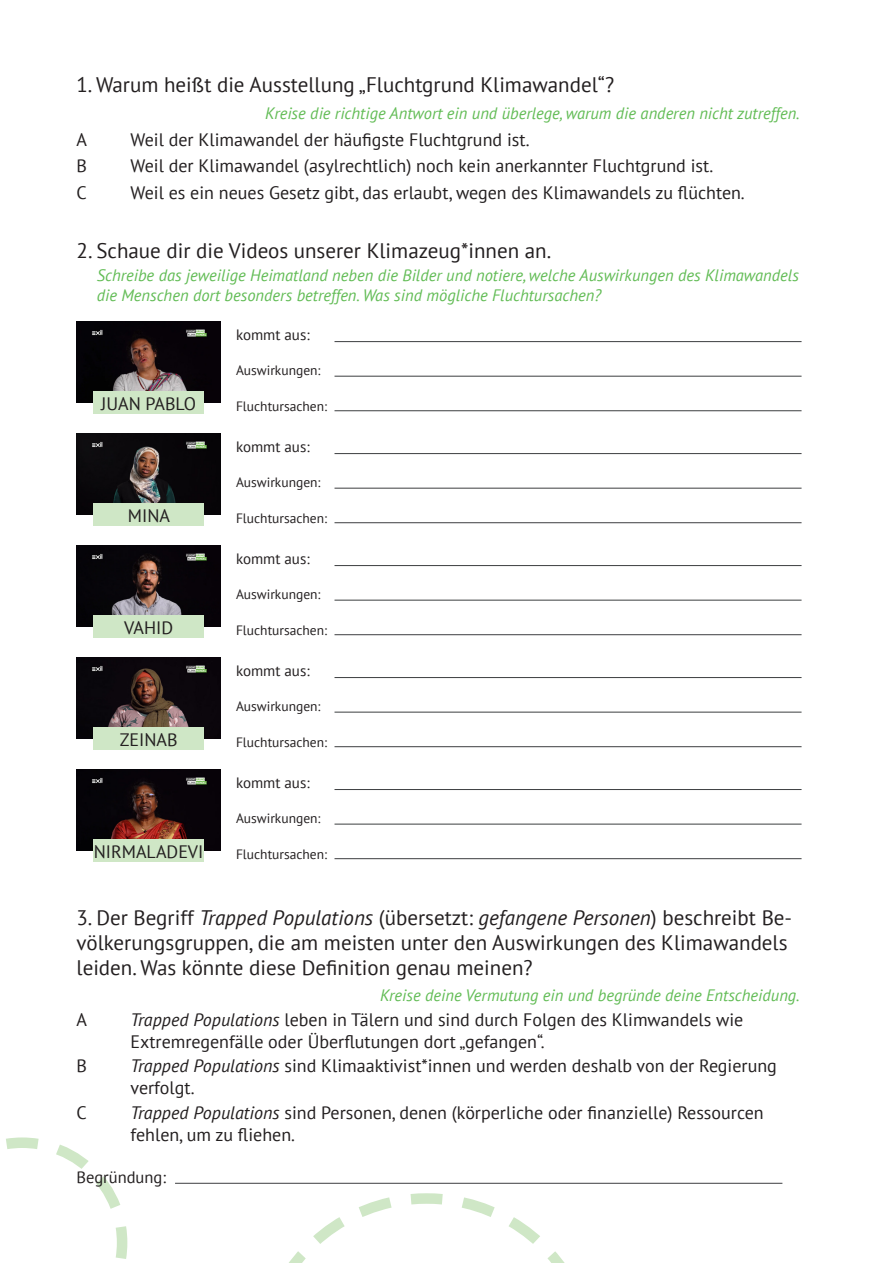
<style>
.page{position:relative;width:893px;height:1263px;background:#fff}
.page>*{position:absolute;margin:0;border:0;box-sizing:border-box;transform-origin:0 0}
.t1{font:21px/25.2px "PT Sans";color:#231f20}
.t2{font:18px/21.6px "PT Sans";color:#231f20}
.t3{font:italic 16.5px/19.8px "PT Sans";color:#62bc55}
.t4{font:16.5px "PT Sans";color:#231f20}
.t5{font:15px "PT Sans";color:#231f20}
.t6{font:13.5px "PT Sans";color:#231f20}
.s1{font-style:italic}
</style>
<div class="page">
<svg style="left:6px;top:1137px;width:122px;height:122px"></svg>
<svg style="left:289px;top:1193px;width:276px;height:70px"></svg>
<img style="left:77px;top:322px;width:144px;height:81px">
<img style="left:77px;top:434px;width:144px;height:81px">
<div style="left:93px;top:392px;width:111px;height:22px;background:#cfe7c6"></div>
<div style="left:93px;top:504px;width:111px;height:22px;background:#cfe7c6"></div>
<img style="left:77px;top:546px;width:144px;height:81px">
<div style="left:93px;top:616px;width:111px;height:22px;background:#cfe7c6"></div>
<img style="left:77px;top:658px;width:144px;height:81px">
<div style="left:93px;top:727px;width:111px;height:23px;background:#cfe7c6"></div>
<img style="left:77px;top:770px;width:144px;height:81px">
<div style="left:93px;top:839px;width:111px;height:23px;background:#cfe7c6"></div>
<hr style="left:334px;top:341px;width:467px;height:1px;background:#3c3e40">
<hr style="left:334px;top:376px;width:467px;height:1px;background:#3c3e40">
<hr style="left:334px;top:410px;width:467px;height:1px;background:#3c3e40">
<hr style="left:334px;top:453px;width:467px;height:1px;background:#3c3e40">
<hr style="left:334px;top:488px;width:467px;height:1px;background:#3c3e40">
<hr style="left:334px;top:522px;width:467px;height:1px;background:#3c3e40">
<hr style="left:334px;top:565px;width:467px;height:1px;background:#3c3e40">
<hr style="left:334px;top:600px;width:467px;height:1px;background:#3c3e40">
<hr style="left:334px;top:634px;width:467px;height:1px;background:#3c3e40">
<hr style="left:334px;top:677px;width:467px;height:1px;background:#3c3e40">
<hr style="left:334px;top:712px;width:467px;height:1px;background:#3c3e40">
<hr style="left:334px;top:746px;width:467px;height:1px;background:#3c3e40">
<hr style="left:334px;top:789px;width:467px;height:1px;background:#3c3e40">
<hr style="left:334px;top:824px;width:467px;height:1px;background:#3c3e40">
<hr style="left:334px;top:858px;width:467px;height:1px;background:#3c3e40">
<hr style="left:175px;top:1183px;width:607px;height:1px;background:#3c3e40">
<p class="t1" style="left:77px;top:71px;width:539px">1. Warum heißt die Ausstellung „Fluchtgrund Klimawandel“?</p>
<p class="t2" style="left:77px;top:128px;width:12px">A</p>
<p class="t2" style="left:131px;top:128px;width:401px">Weil der Klimawandel der häufigste Fluchtgrund ist.</p>
<p class="t2" style="left:77px;top:155px;width:12px">B</p>
<p class="t2" style="left:131px;top:155px;width:584px">Weil der Klimawandel (asylrechtlich) noch kein anerkannter Fluchtgrund ist.</p>
<p class="t2" style="left:77px;top:181px;width:12px">C</p>
<p class="t2" style="left:131px;top:181px;width:616px">Weil es ein neues Gesetz gibt, das erlaubt, wegen des Klimawandels zu flüchten.</p>
<p class="t3" style="left:265px;top:103px;width:536px">Kreise die richtige Antwort ein und überlege, warum die anderen nicht zutreffen.</p>
<p class="t1" style="left:77px;top:237px;width:476px">2. Schaue dir die Videos unserer Klimazeug*innen an.</p>
<p class="t3" style="left:97px;top:265px;width:704px">Schreibe das jeweilige Heimatland neben die Bilder und notiere, welche Auswirkungen des Klimawandels die Menschen dort besonders betreffen. Was sind mögliche Fluchtursachen?</p>
<p class="t2" style="left:101px;top:392px;width:96px">JUAN PABLO</p>
<p class="t2" style="left:128px;top:504px;width:44px">MINA</p>
<p class="t2" style="left:124px;top:616px;width:51px">VAHID</p>
<p class="t2" style="left:120px;top:728px;width:59px">ZEINAB</p>
<p class="t2" style="left:94px;top:840px;width:111px">NIRMALADEVI</p>
<p class="t5" style="left:236px;top:325px;width:75px">kommt aus:</p>
<p class="t6" style="left:236px;top:362px;width:86px">Auswirkungen:</p>
<p class="t6" style="left:236px;top:397px;width:93px">Fluchtursachen:</p>
<p class="t5" style="left:236px;top:437px;width:75px">kommt aus:</p>
<p class="t6" style="left:236px;top:474px;width:86px">Auswirkungen:</p>
<p class="t6" style="left:236px;top:509px;width:93px">Fluchtursachen:</p>
<p class="t5" style="left:236px;top:549px;width:75px">kommt aus:</p>
<p class="t6" style="left:236px;top:586px;width:86px">Auswirkungen:</p>
<p class="t6" style="left:236px;top:621px;width:93px">Fluchtursachen:</p>
<p class="t5" style="left:236px;top:661px;width:75px">kommt aus:</p>
<p class="t6" style="left:236px;top:698px;width:86px">Auswirkungen:</p>
<p class="t6" style="left:236px;top:733px;width:93px">Fluchtursachen:</p>
<p class="t5" style="left:236px;top:773px;width:75px">kommt aus:</p>
<p class="t6" style="left:236px;top:810px;width:86px">Auswirkungen:</p>
<p class="t6" style="left:236px;top:845px;width:93px">Fluchtursachen:</p>
<p class="t1" style="left:77px;top:904px;width:717px">3. Der Begriff <span class="s1">Trapped Populations</span> (übersetzt: <span class="s1">gefangene Personen</span>) beschreibt Be&shy;völkerungsgruppen, die am meisten unter den Auswirkungen des Klimawandels leiden. Was könnte diese Definition genau meinen?</p>
<p class="t2" style="left:77px;top:1009px;width:12px">A</p>
<p class="t2" style="left:131px;top:1009px;width:614px"><span class="s1">Trapped Populations</span> leben in Tälern und sind durch Folgen des Klimwandels wie</p>
<p class="t2" style="left:131px;top:1030px;width:416px">Extremregenfälle oder Überflutungen dort „gefangen“.</p>
<p class="t2" style="left:77px;top:1055px;width:12px">B</p>
<p class="t2" style="left:131px;top:1055px;width:648px"><span class="s1">Trapped Populations</span> sind Klimaaktivist*innen und werden deshalb von der Regierung verfolgt.</p>
<p class="t2" style="left:77px;top:1102px;width:12px">C</p>
<p class="t2" style="left:131px;top:1102px;width:635px"><span class="s1">Trapped Populations</span> sind Personen, denen (körperliche oder finanzielle) Ressourcen</p>
<p class="t2" style="left:131px;top:1123px;width:166px">fehlen, um zu fliehen.</p>
<p class="t3" style="left:380px;top:985px;width:421px">Kreise deine Vermutung ein und begründe deine Entscheidung.</p>
<p class="t4" style="left:77px;top:1166px;width:91px">Begründung:</p>
</div>
